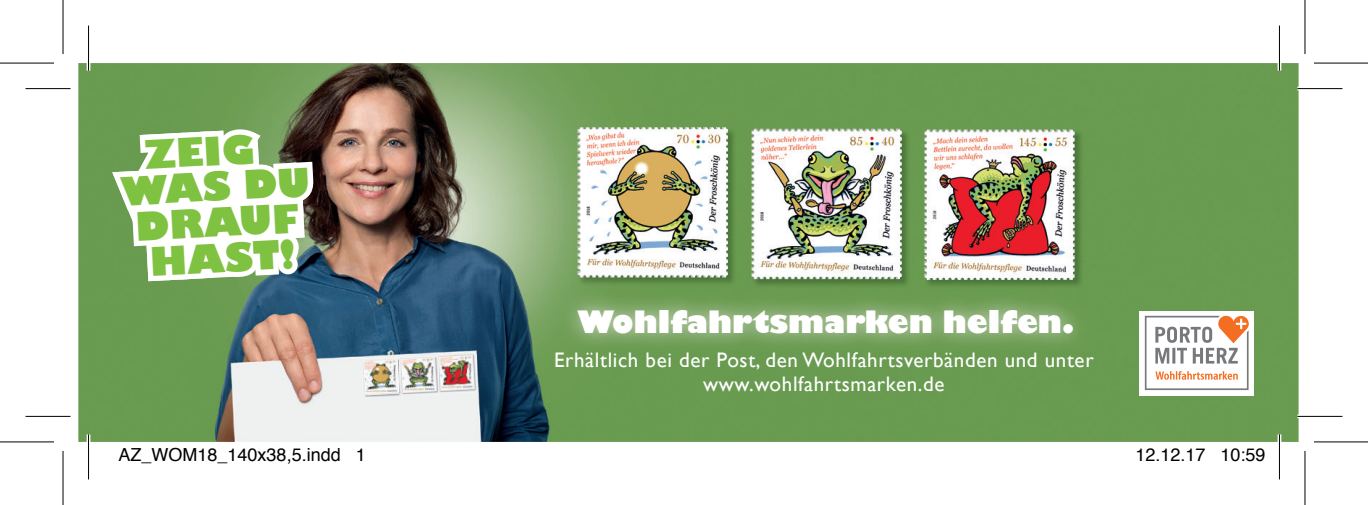
<style>
.page{position:relative;width:1368px;height:505px;background:#fff}
.page>*{position:absolute;margin:0;border:0;box-sizing:border-box;transform-origin:0 0}
.t1{font:800 38.4px "Gill Sans";color:#7fc241}
.t2{font:800 30px "Gill Sans";color:#fff}
.t3{font:21px/24px "Gill Sans";letter-spacing:.03em;color:#fff;text-align:center}
.t4{font:18px "Helvetica";color:#000}
</style>
<div class="page">
<img style="left:78px;top:63px;width:1220px;height:378px">
<img style="left:577px;top:126px;width:160px;height:160px">
<img style="left:627px;top:127px;width:71px;height:2px">
<img style="left:750px;top:128px;width:160px;height:160px">
<img style="left:751px;top:128px;width:46px;height:31px">
<img style="left:924px;top:129px;width:160px;height:159px">
<img style="left:926px;top:129px;width:75px;height:2px">
<img style="left:560px;top:290px;width:531px;height:61px">
<div style="left:1139px;top:311px;width:115px;height:84px;background:#fff"></div>
<svg style="left:1145px;top:315px;width:104px;height:75px"></svg>
<img style="left:362px;top:358px;width:39px;height:38px">
<img style="left:377px;top:358px;width:20px;height:2px">
<img style="left:400px;top:356px;width:38px;height:38px">
<img style="left:400px;top:358px;width:1px;height:36px">
<img style="left:409px;top:356px;width:25px;height:2px">
<img style="left:438px;top:354px;width:38px;height:38px">
<img style="left:438px;top:356px;width:1px;height:36px">
<img style="left:449px;top:354px;width:23px;height:2px">
<hr style="left:1297px;top:87px;width:45px;height:3px;background:#fff">
<svg style="left:26px;top:416px;width:45px;height:1px"></svg>
<svg style="left:1297px;top:414px;width:45px;height:4px"></svg>
<hr style="left:87px;top:26px;width:3px;height:45px;background:#fff">
<hr style="left:87px;top:434px;width:3px;height:45px;background:#fff">
<hr style="left:1277px;top:26px;width:4px;height:45px;background:#fff">
<hr style="left:1277px;top:434px;width:4px;height:45px;background:#fff">
<hr style="left:26px;top:88px;width:45px;height:1px;background:#000">
<hr style="left:1297px;top:88px;width:45px;height:1px;background:#000">
<hr style="left:26px;top:415px;width:45px;height:1px;background:#000">
<hr style="left:1297px;top:415px;width:45px;height:1px;background:#000">
<hr style="left:88px;top:26px;width:1px;height:45px;background:#000">
<hr style="left:88px;top:434px;width:1px;height:45px;background:#000">
<hr style="left:1279px;top:26px;width:1px;height:45px;background:#000">
<hr style="left:1279px;top:434px;width:1px;height:45px;background:#000">
<hr style="left:0;top:62px;width:54px;height:2px;background:#000">
<hr style="left:1314px;top:62px;width:54px;height:2px;background:#000">
<hr style="left:0;top:441px;width:54px;height:1px;background:#000">
<hr style="left:1314px;top:441px;width:54px;height:1px;background:#000">
<hr style="left:62px;top:0;width:2px;height:54px;background:#000">
<hr style="left:62px;top:450px;width:2px;height:54px;background:#000">
<hr style="left:1304px;top:0;width:1px;height:54px;background:#000">
<hr style="left:1304px;top:450px;width:1px;height:54px;background:#000">
<svg style="left:104px;top:63px;width:237px;height:379px"></svg>
<h1 class="t1" style="left:143px;top:130px;width:112px;rotate:-3deg">ZEIG</h1>
<h1 class="t1" style="left:120px;top:167px;width:191px;rotate:-3deg">WAS DU</h1>
<h1 class="t1" style="left:134px;top:202px;width:165px;rotate:-3deg">DRAUF</h1>
<h1 class="t1" style="left:149px;top:237px;width:147px;rotate:-3deg">HAST!</h1>
<h2 class="t2" style="left:577px;top:302px;width:498px">Wohlfahrtsmarken helfen.</h2>
<p class="t3" style="left:554px;top:347px;width:541px">Erhältlich bei der Post, den Wohlfahrtsverbänden und unter www.wohlfahrtsmarken.de</p>
<p class="t4" style="left:119px;top:441px;width:249px">AZ_WOM18_140x38,5.indd 1</p>
<p class="t4" style="left:1135px;top:441px;width:132px">12.12.17 10:59</p>
</div>
